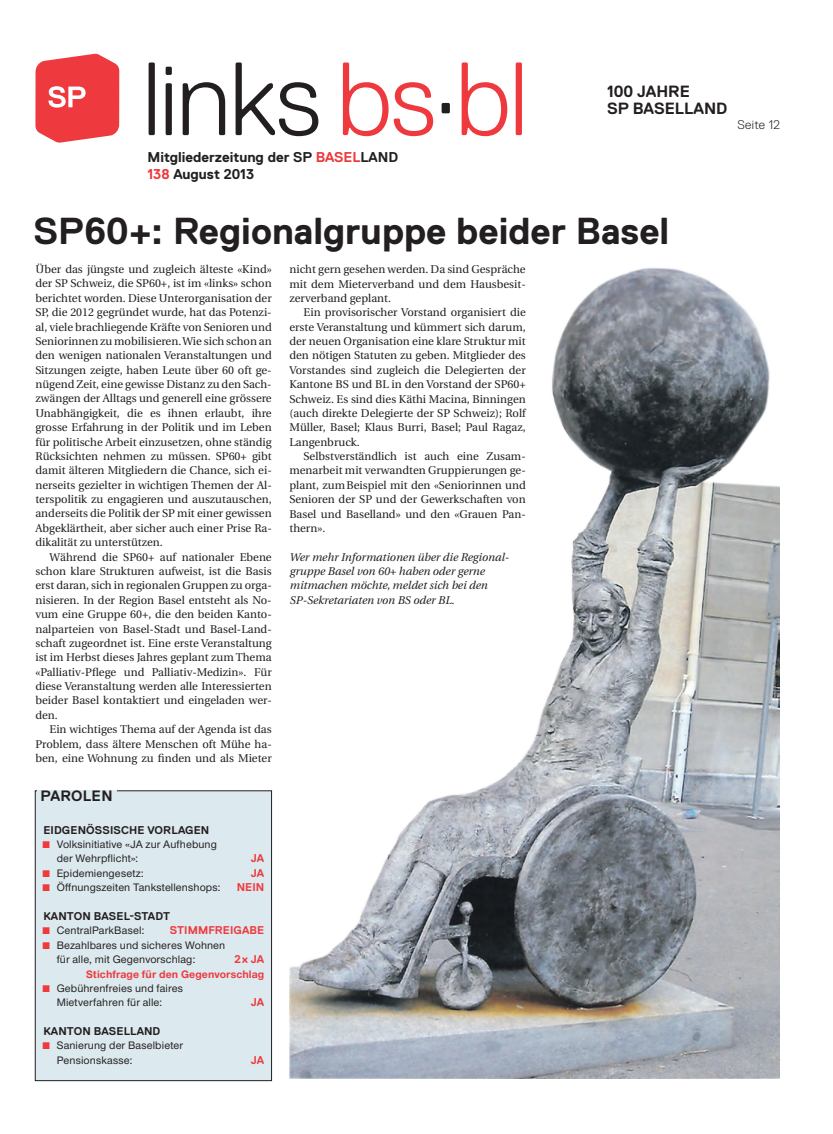
<style>
.page{position:relative;width:833px;height:1134px;background:#fff}
.page>*{position:absolute;margin:0;border:0;box-sizing:border-box;transform-origin:0 0}
.t1{font:300 103.75px "Replica";letter-spacing:-.015em;color:#231f20}
.t2{font:700 37.5px "Replica";color:#231f20}
.t3{font:700 16.25px/16.2px "Replica";color:#231f20}
.t4{font:700 15px "Replica";letter-spacing:.02em;color:#231f20}
.t5{font:700 14.25px "Replica";color:#231f20}
.t6{font:300 12.5px "Replica";color:#231f20}
.t7{font:11.25px/14.4px "Utopia";color:#231f20;text-align:justify}
.t8{font:500 11.25px/14.4px "Nimbus San Nov";letter-spacing:.01em;color:#231f20}
.t9{font:italic 11.25px/14.4px "Utopia";color:#231f20}
.t10{font:700 11.25px "Replica";letter-spacing:.01em;color:#231f20}
.t11{font:700 11.25px "Nimbus San Nov";letter-spacing:.01em;color:#ee3a3e}
.t12{font:700 11.25px "Replica";letter-spacing:-.005em;color:#ee3a3e}
.s1{color:#ee3a3e}
.s2{font-family:"European Pi Three";font-weight:400;color:#ee3a3e}
</style>
<div class="page">
<img style="left:289px;top:268px;width:491px;height:810px">
<svg style="left:35px;top:54px;width:84px;height:89px;background:#f05a5d"></svg>
<div style="left:35px;top:791px;width:236px;height:290px;background:#dce9ee"></div>
<div style="left:35px;top:791px;width:237px;height:290px;border:1px solid #231f20"></div>
<div style="left:37px;top:791px;width:79px;height:19px;background:#dce9ee"></div>
<h1 class="t1" style="left:142px;top:42px;width:387px">links <span class="s1">bs</span>·<span class="s1">bl</span></h1>
<h3 class="t3" style="left:607px;top:84px;width:122px">100 JAHRE<br>SP BASELLAND</h3>
<p class="t5" style="left:147px;top:149px;width:188px">MITGLIEDERZEITUNG DER SP <span class="s1">BASEL</span></p>
<p class="t5" style="left:360px;top:149px;width:11px">LAND</p>
<p class="t5" style="left:147px;top:166px;width:108px"><span class="s1">138</span> AUGUST 2013</p>
<h2 class="t2" style="left:33px;top:210px;width:637px">SP60+: REGIONALGRUPPE BEIDER BASEL</h2>
<p class="t7" style="left:35px;top:262px;width:238px">Über das jüngste und zugleich älteste «Kind» der SP Schweiz, die SP60+, ist im «links» schon berichtet worden. Diese Unterorganisation der SP, die 2012 gegründet wurde, hat das Potenzi&shy;al, viele brachliegende Kräfte von Senioren und Seniorinnen zu mobilisieren. Wie sich schon an den wenigen nationalen Veranstaltungen und Sitzungen zeigte, haben Leute über 60 oft ge&shy;nügend Zeit, eine gewisse Distanz zu den Sach&shy;zwängen der Alltags und generell eine grössere Unabhängigkeit, die es ihnen erlaubt, ihre grosse Erfahrung in der Politik und im Leben für politische Arbeit einzusetzen, ohne ständig Rücksichten nehmen zu müssen. SP60+ gibt damit älteren Mitgliedern die Chance, sich ei&shy;nerseits gezielter in wichtigen Themen der Al&shy;terspolitik zu engagieren und auszutauschen, anderseits die Politik der SP mit einer gewissen Abgeklärtheit, aber sicher auch einer Prise Ra&shy;dikalität zu unterstützen.</p>
<p class="t7" style="left:35px;top:550px;width:238px;text-indent:14px">Während die SP60+ auf nationaler Ebene schon klare Strukturen aufweist, ist die Basis erst daran, sich in regionalen Gruppen zu orga&shy;nisieren. In der Region Basel entsteht als No&shy;vum eine Gruppe 60+, die den beiden Kanto&shy;nalparteien von Basel-Stadt und Basel-Land&shy;schaft zugeordnet ist. Eine erste Veranstaltung ist im Herbst dieses Jahres geplant zum Thema «Palliativ-Pflege und Palliativ-Medizin». Für diese Veranstaltung werden alle Interessierten beider Basel kontaktiert und eingeladen wer&shy;den.</p>
<p class="t7" style="left:35px;top:722px;width:238px;text-indent:14px">Ein wichtiges Thema auf der Agenda ist das Problem, dass ältere Menschen oft Mühe ha&shy;ben, eine Wohnung zu finden und als Mieter</p>
<p class="t7" style="left:289px;top:262px;width:238px">nicht gern gesehen werden. Da sind Gespräche mit dem Mieterverband und dem Hausbesit&shy;zerverband geplant.</p>
<p class="t7" style="left:289px;top:305px;width:238px;text-indent:14px">Ein provisorischer Vorstand organisiert die erste Veranstaltung und kümmert sich darum, der neuen Organisation eine klare Struktur mit den nötigen Statuten zu geben. Mitglieder des Vorstandes sind zugleich die Delegierten der Kantone BS und BL in den Vorstand der SP60+ Schweiz. Es sind dies Käthi Macina, Binningen (auch direkte Delegierte der SP Schweiz); Rolf Müller, Basel; Klaus Burri, Basel; Paul Ragaz, Langenbruck.</p>
<p class="t7" style="left:289px;top:449px;width:238px;text-indent:14px">Selbstverständlich ist auch eine Zusam&shy;menarbeit mit verwandten Gruppierungen ge&shy;plant, zumBeispiel mit den «Seniorinnen und Senioren der SP und der Gewerkschaften von Basel und Baselland» und den «Grauen Pan&shy;thern».</p>
<p class="t9" style="left:289px;top:550px;width:221px">Wer mehr Informationen über die Regional&shy;gruppe Basel von 60+ haben oder gerne mitmachen möchte, meldet sich bei den SP-Sekretariaten von BS oder BL.</p>
<h3 class="t4" style="left:41px;top:788px;width:73px">PAROLEN</h3>
<p class="t10" style="left:43px;top:824px;width:167px">EIDGENÖSSISCHE VORLAGEN</p>
<p class="t8" style="left:57px;top:837px;width:162px;text-indent:-14px"><span class="s2">K</span> Volksinitiative «JA zur Aufhebung der Wehrpflicht»:</p>
<p class="t12" style="left:251px;top:852px;width:15px">JA</p>
<p class="t8" style="left:43px;top:866px;width:103px"><span class="s2">K</span> Epidemiengesetz:</p>
<p class="t12" style="left:251px;top:867px;width:15px">JA</p>
<p class="t8" style="left:43px;top:880px;width:180px"><span class="s2">K</span> Öffnungszeiten Tankstellenshops:</p>
<p class="t12" style="left:237px;top:881px;width:3px">NEIN</p>
<p class="t10" style="left:43px;top:910px;width:128px">KANTON BASEL-STADT</p>
<p class="t8" style="left:43px;top:923px;width:103px"><span class="s2">K</span> CentralParkBasel:</p>
<p class="t12" style="left:170px;top:924px;width:4px">STI</p>
<p class="t12" style="left:188px;top:924px;width:30px">MMFREIGA</p>
<p class="t12" style="left:249px;top:924px;width:15px">BE</p>
<p class="t8" style="left:57px;top:938px;width:170px;text-indent:-14px"><span class="s2">K</span> Bezahlbares und sicheres Wohnen für alle, mit Gegenvorschlag:</p>
<p class="t12" style="left:234px;top:953px;width:31px">2X JA</p>
<p class="t11" style="left:86px;top:967px;width:180px">Stichfrage für den Gegenvorschlag</p>
<p class="t8" style="left:43px;top:981px;width:142px"><span class="s2">K</span> Gebührenfreies und faires</p>
<p class="t8" style="left:57px;top:995px;width:107px">Mietverfahren für alle:</p>
<p class="t12" style="left:251px;top:996px;width:15px">JA</p>
<p class="t10" style="left:43px;top:1025px;width:118px">KANTON BASELLAND</p>
<p class="t8" style="left:57px;top:1038px;width:128px;text-indent:-14px"><span class="s2">K</span> Sanierung der Baselbieter<br>Pensionskasse:</p>
<p class="t12" style="left:251px;top:1054px;width:15px">JA</p>
<p class="t6" style="left:737px;top:118px;width:44px">Seite 12</p>
</div>
